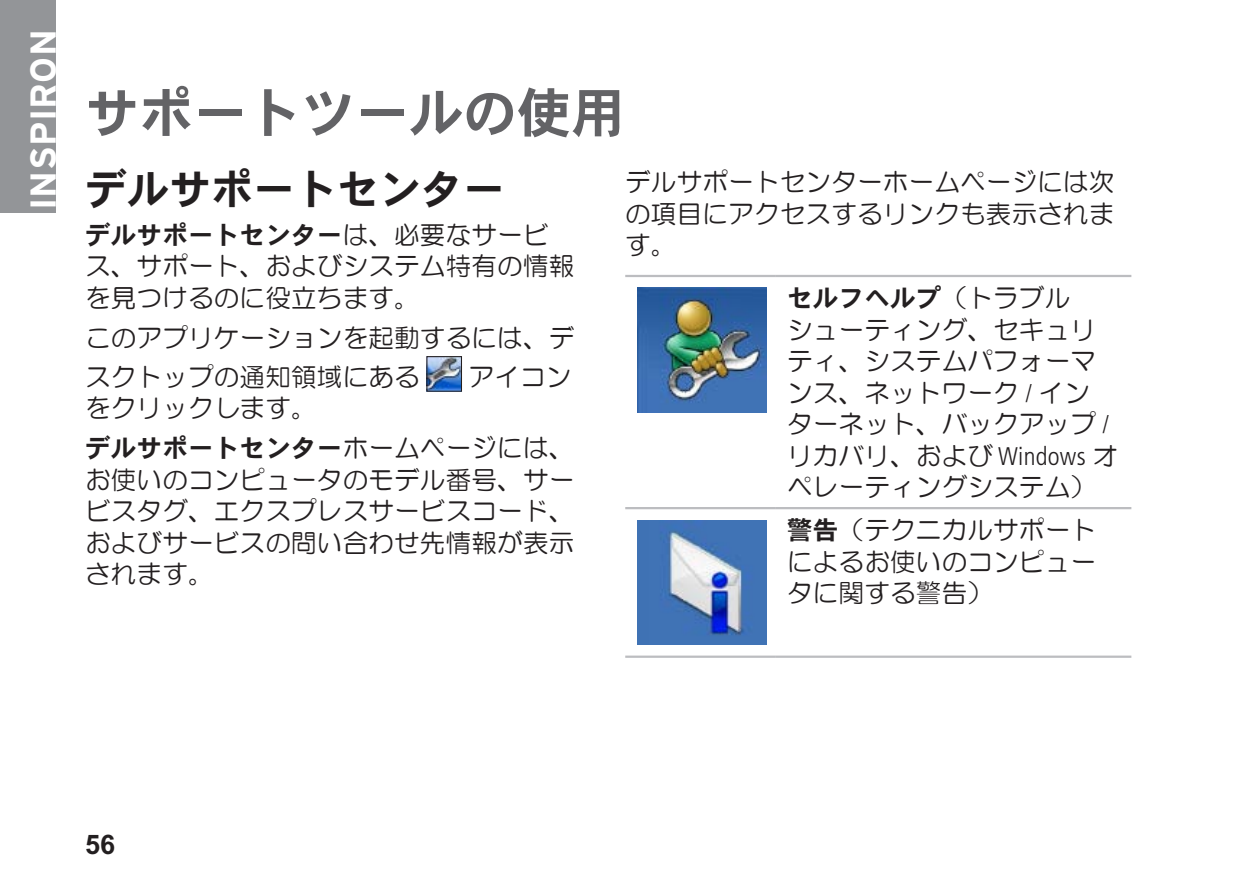
<style>
.page{position:relative;width:1259px;height:893px;background:#fff}
.page>*{position:absolute;margin:0;border:0;box-sizing:border-box;transform-origin:0 0}
.t1{font:54px "DFHS Gothic W7 WIN RKSJ H";color:#636366}
.t2{font:42px "DFHS Gothic W7 WIN RKSJ H";color:#231f20}
.t3{font:700 36px "Interstate";color:#fff}
.t4{font:700 27px "Arial";color:#231f20}
.t5{font:25.5px/31.5px "HG Maru Gothic MPRO";letter-spacing:.01em;color:#231f20}
.t6{font:25.5px "DFHS Gothic W7 WIN RKSJ H";letter-spacing:.01em;color:#231f20}
.s1{font-family:"HG Maru Gothic MPRO"}
.s2{font-family:"Frutiger";font-weight:300;font-stretch:condensed}
.s3{font-family:"DFHS Gothic W7 WIN RKSJ H"}
</style>
<div class="page">
<div style="left:0;top:0;width:55px;height:213px;background:#939598"></div>
<img style="left:428px;top:358px;width:32px;height:32px">
<div style="left:426px;top:356px;width:36px;height:36px;border:1px solid #231f20"></div>
<hr style="left:625px;top:275px;width:150px;height:2px;background:#bcbdc0">
<hr style="left:775px;top:275px;width:356px;height:2px;background:#bcbdc0">
<hr style="left:625px;top:507px;width:150px;height:2px;background:#bcbdc0">
<hr style="left:775px;top:507px;width:356px;height:2px;background:#bcbdc0">
<hr style="left:625px;top:656px;width:150px;height:2px;background:#bcbdc0">
<hr style="left:775px;top:656px;width:356px;height:2px;background:#bcbdc0">
<img style="left:637px;top:288px;width:129px;height:125px">
<img style="left:637px;top:520px;width:129px;height:125px">
<h3 class="t3" style="left:23px;top:210px;width:176px;rotate:-90deg">INSPIRON</h3>
<h1 class="t1" style="left:85px;top:86px;width:541px">サポートツールの使用</h1>
<h2 class="t2" style="left:85px;top:168px;width:421px">デルサポートセンター</h2>
<p class="t6" style="left:85px;top:222px;width:465px">デルサポートセンター<span class="s1">は、必要なサービ</span></p>
<p class="t5" style="left:85px;top:250px;width:491px">ス、サポート、およびシステム特有の情報を見つけるのに役立ちます。</p>
<p class="t5" style="left:85px;top:318px;width:491px;line-height:39px">このアプリケーションを起動するには、デスクトップの通知領域にある</p>
<p class="t5" style="left:625px;top:166px;width:491px;text-align:justify">デルサポートセンターホームページには次の項目にアクセスするリンクも表示されます。</p>
<p class="t6" style="left:787px;top:285px;width:285px">セルフヘルプ<span class="s1">（トラブル</span></p>
<p class="t5" style="left:787px;top:314px;width:332px">シューティング、セキュリティ、システムパフォーマンス、ネットワーク <span class="s2">/</span> インターネット、バックアップ <span class="s2">/</span>リカバリ、および <span class="s2">Windows</span> オペレーティングシステム）</p>
<p class="t5" style="left:787px;top:514px;width:310px;text-align:justify"><span class="s3">警告</span>（テクニカルサポートによるお使いのコンピュータに関する警告）</p>
<p class="t5" style="left:469px;top:361px;width:104px">アイコン</p>
<p class="t5" style="left:85px;top:392px;width:233px">をクリックします。</p>
<p class="t6" style="left:85px;top:435px;width:491px">デルサポートセンター<span class="s1">ホームページには、</span></p>
<p class="t5" style="left:85px;top:464px;width:491px;text-align:justify">お使いのコンピュータのモデル番号、サービスタグ、エクスプレスサービスコード、およびサービスの問い合わせ先情報が表示されます。</p>
<p class="t4" style="left:85px;top:829px;width:32px">56</p>
</div>
